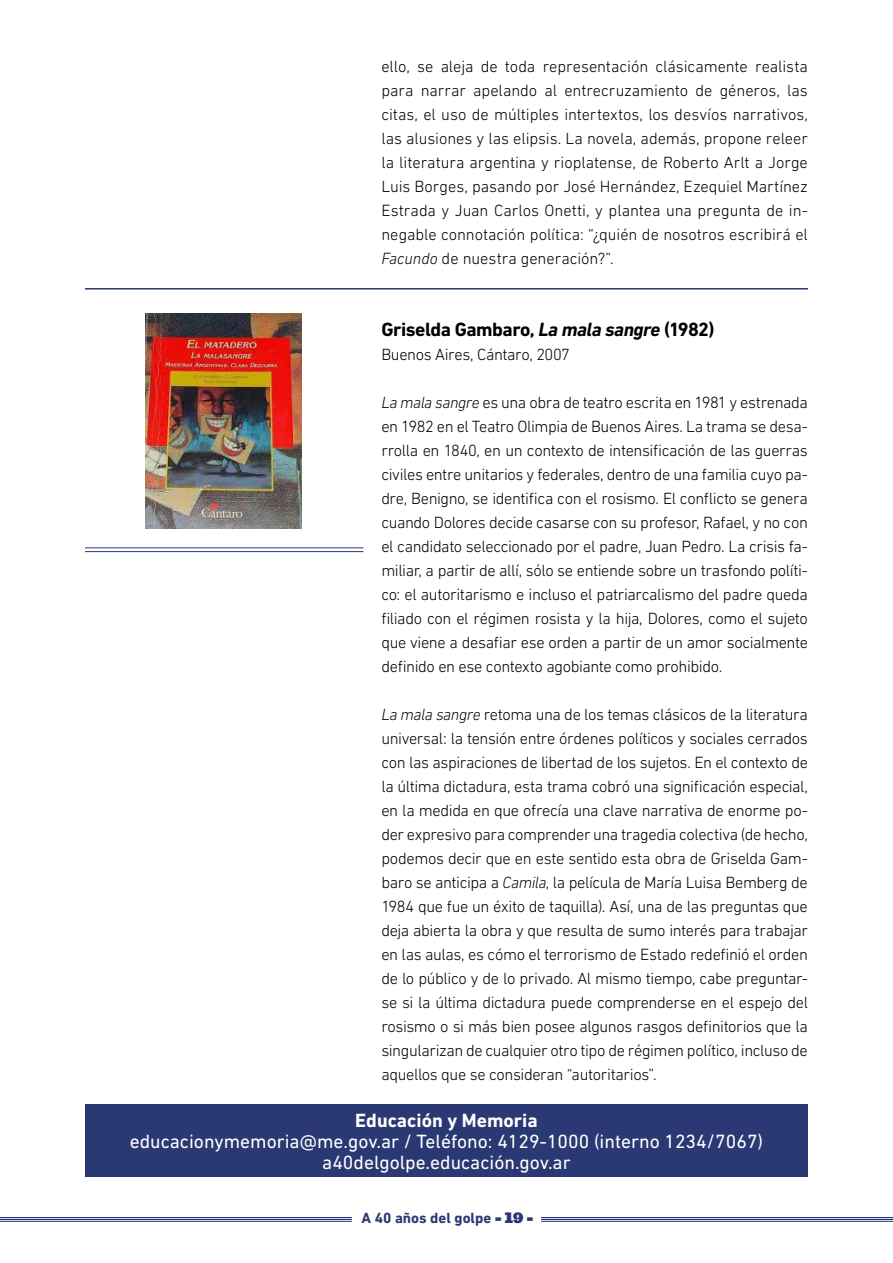
<style>
.page{position:relative;width:893px;height:1263px;background:#fff}
.page>*{position:absolute;margin:0;border:0;box-sizing:border-box;transform-origin:0 0}
.t1{font:19.5px/21px "DIN Next LT Pro";color:#fff;text-align:center}
.t2{font:700 19.5px "DIN Next LT Pro";letter-spacing:-.03em;color:#000}
.t3{font:700 19.5px "DIN Next LT Pro";color:#fff}
.t4{font:300 16.5px/24px "DIN Next LT Pro";letter-spacing:-.02em;color:#000;text-align:justify}
.t5{font:700 15px "DIN Next LT Pro";color:#2a3873}
.s1{font-style:italic}
.s2{font-family:"Giza Five Five";font-weight:400}
</style>
<div class="page">
<hr style="left:0;top:1217px;width:352px;height:1px;background:#2a3873">
<hr style="left:0;top:1219px;width:352px;height:1px;background:#2a3873">
<hr style="left:0;top:1221px;width:352px;height:1px;background:#2a3873">
<hr style="left:541px;top:1217px;width:352px;height:1px;background:#2a3873">
<hr style="left:541px;top:1219px;width:352px;height:1px;background:#2a3873">
<hr style="left:541px;top:1221px;width:352px;height:1px;background:#2a3873">
<hr style="left:85px;top:288px;width:723px;height:2px;background:#2a3873">
<hr style="left:85px;top:551px;width:278px;height:1px;background:#2a3873">
<hr style="left:85px;top:547px;width:278px;height:1px;background:#2a3873">
<img style="left:145px;top:314px;width:156px;height:214px">
<div style="left:85px;top:1105px;width:723px;height:72px;background:#2a3873"></div>
<p class="t4" style="left:381px;top:54px;width:428px">ello, se aleja de toda representación clásicamente realista para narrar apelando al entrecruzamiento de géneros, las citas, el uso de múltiples intertextos, los desvíos narrativos, las alusiones y las elipsis. La novela, además, propone releer la literatura argentina y rioplatense, de Roberto Arlt a Jorge Luis Borges, pasando por José Hernández, Ezequiel Martínez Estrada y Juan Carlos Onetti, y plantea una pregunta de in&shy;negable connotación política: “¿quién de nosotros escribirá el <span class="s1">Facundo</span> de nuestra generación?”.</p>
<p class="t2" style="left:381px;top:318px;width:335px">Griselda Gambaro, <span class="s1">La mala sangre</span> (1982)</p>
<p class="t4" style="left:381px;top:342px;width:190px">Buenos Aires, Cántaro, 2007</p>
<p class="t4" style="left:381px;top:390px;width:428px"><span class="s1">La mala sangre</span> es una obra de teatro escrita en 1981 y estrenada en 1982 en el Teatro Olimpia de Buenos Aires. La trama se desa&shy;rrolla en 1840, en un contexto de intensificación de las guerras civiles entre unitarios y federales, dentro de una familia cuyo pa&shy;dre, Benigno, se identifica con el rosismo. El conflicto se genera cuando Dolores decide casarse con su profesor, Rafael, y no con el candidato seleccionado por el padre, Juan Pedro. La crisis fa&shy;miliar, a partir de allí, sólo se entiende sobre un trasfondo políti&shy;co: el autoritarismo e incluso el patriarcalismo del padre queda filiado con el régimen rosista y la hija, Dolores, como el sujeto que viene a desafiar ese orden a partir de un amor socialmente definido en ese contexto agobiante como prohibido.</p>
<p class="t4" style="left:381px;top:702px;width:428px"><span class="s1">La mala sangre</span> retoma una de los temas clásicos de la literatura universal: la tensión entre órdenes políticos y sociales cerrados con las aspiraciones de libertad de los sujetos. En el contexto de la última dictadura, esta trama cobró una significación especial, en la medida en que ofrecía una clave narrativa de enorme po&shy;der expresivo para comprender una tragedia colectiva (de hecho, podemos decir que en este sentido esta obra de Griselda Gam&shy;baro se anticipa a <span class="s1">Camila</span>, la película de María Luisa Bemberg de 1984 que fue un éxito de taquilla). Así, una de las preguntas que deja abierta la obra y que resulta de sumo interés para trabajar en las aulas, es cómo el terrorismo de Estado redefinió el orden de lo público y de lo privado. Al mismo tiempo, cabe preguntar&shy;se si la última dictadura puede comprenderse en el espejo del rosismo o si más bien posee algunos rasgos definitorios que la singularizan de cualquier otro tipo de régimen político, incluso de aquellos que se consideran “autoritarios”.</p>
<p class="t3" style="left:355px;top:1109px;width:184px">Educación y Memoria</p>
<p class="t1" style="left:130px;top:1131px;width:635px">educacionymemoria@me.gov.ar / Teléfono: 4129-1000 (interno 1234/7067) a40delgolpe.educación.gov.ar</p>
<p class="t5" style="left:362px;top:1209px;width:173px">A 40 años del golpe <span class="s2">- 19 -</span></p>
</div>
